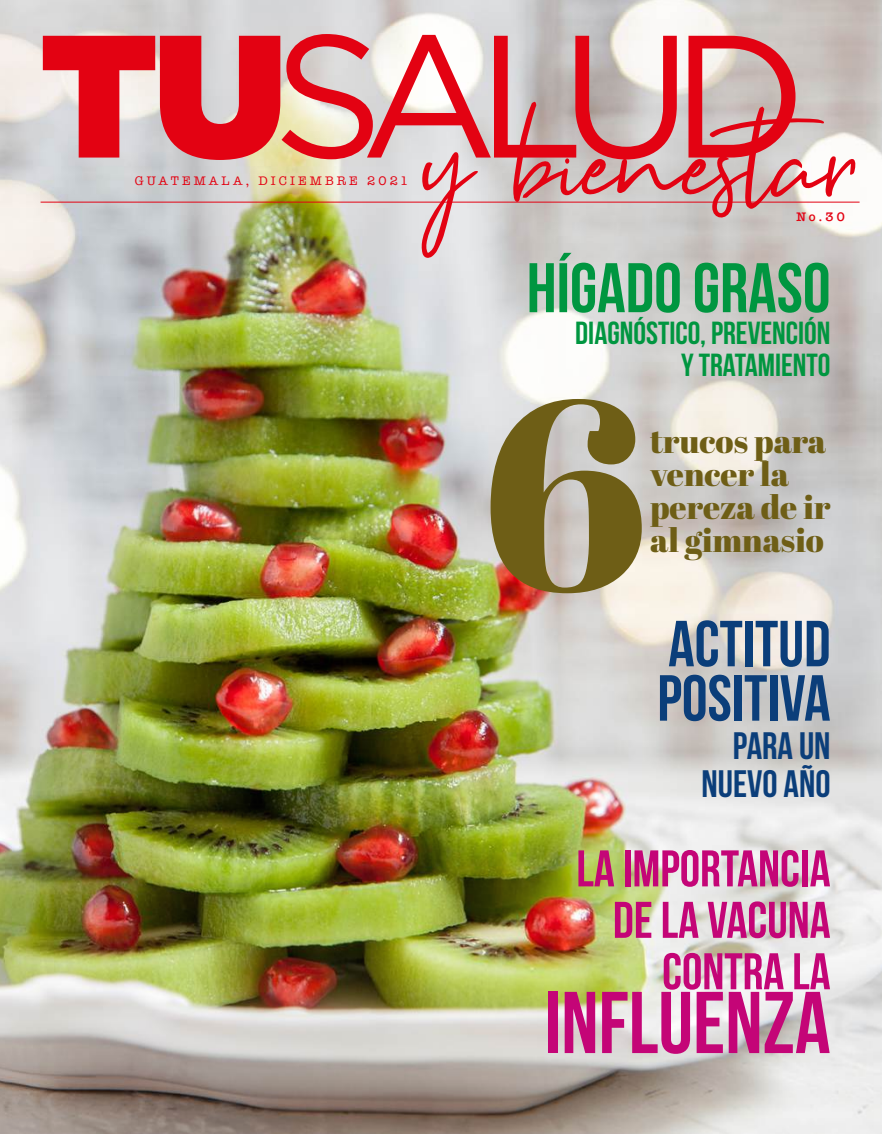
<style>
.page{position:relative;width:882px;height:1134px;background:#fff}
.page>*{position:absolute;margin:0;border:0;box-sizing:border-box;transform-origin:0 0}
.t1{font:173.95px "Gotham";letter-spacing:-.13em;color:#e30212}
.t2{font:165.55px "Brown Pen";color:#e30212}
.t3{font:87.5px "Bebas Neue";color:#c40577}
.t4{font:70px "Bebas Neue";color:#009640}
.t5{font:64.92px/54.4px "Bebas Neue";color:#0b3e7a}
.t6{font:51.45px/51.4px "Bebas Neue";color:#c40577;text-align:right}
.t7{font:38.15px/38.1px "Bebas Neue";color:#0b3e7a;text-align:right}
.t8{font:33.25px/33.2px "Abril Fatface";color:#6e5e16}
.t9{font:32.02px/32px "Bebas Neue";color:#009640;text-align:right}
.t10{font:12.78px "American Typewriter";letter-spacing:.24em;color:#e30212}
.t11{font:600 12.78px "American Typewriter";color:#e30212}
.s1{font-weight:900}
</style>
<div class="page">
<img style="left:0;top:0;width:882px;height:1134px">
<hr style="left:41px;top:202px;width:819px;height:1px;background:#e30212">
<svg style="left:491px;top:399px;width:151px;height:194px;background:#9a8c61"></svg>
<h1 class="t1" style="left:41px;top:-15px;width:768px"><span class="s1">TU</span>SALUD</h1>
<h2 class="t2" style="left:424px;top:88px;width:439px">y bienestar</h2>
<p class="t10" style="left:135px;top:171px;width:275px">GUATEMALA, DICIEMBRE 2021</p>
<p class="t11" style="left:796px;top:206px;width:50px">No.30</p>
<h3 class="t4" style="left:527px;top:250px;width:305px">HÍGADO GRASO</h3>
<p class="t9" style="left:575px;top:317px;width:257px">DIAGNÓSTICO, PREVENCIÓN<br>Y TRATAMIENTO</p>
<p class="t8" style="left:650px;top:423px;width:182px">trucos para vencer la pereza de ir al gimnasio</p>
<h3 class="t5" style="left:657px;top:616px;width:175px">ACTITUD<br>POSITIVA</h3>
<p class="t7" style="left:702px;top:726px;width:130px">PARA UN<br>NUEVO AÑO</p>
<h3 class="t6" style="left:576px;top:842px;width:256px">LA IMPORTANCIA<br>DE LA VACUNA<br>CONTRA LA</h3>
<h3 class="t3" style="left:545px;top:975px;width:287px">INFLUENZA</h3>
</div>
